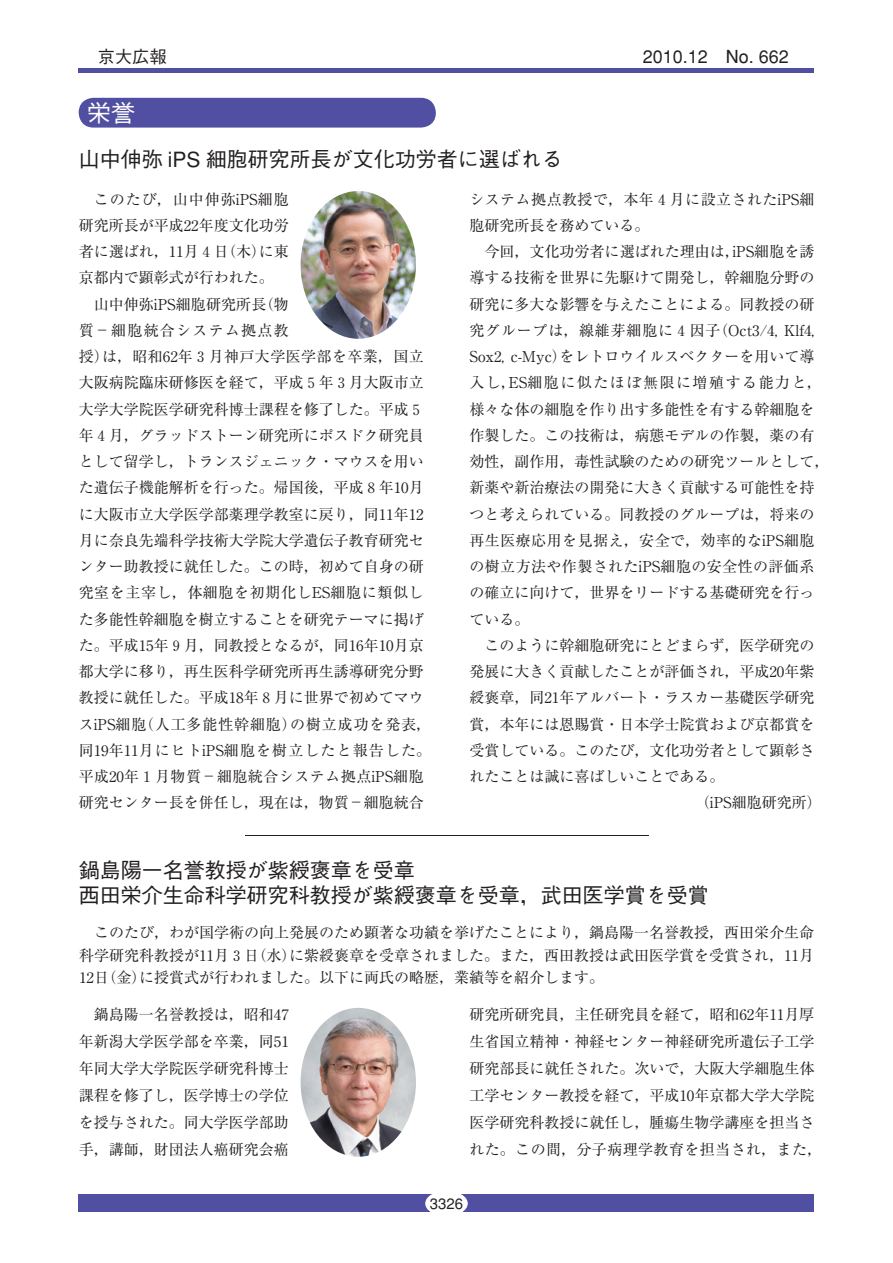
<style>
.page{position:relative;width:893px;height:1263px;background:#fff}
.page>*{position:absolute;margin:0;border:0;box-sizing:border-box;transform-origin:0 0}
.t1{font:500 24px "Gothic BBB";color:#fff}
.t2{font:500 21px/25.5px "Gothic BBB";color:#231f20}
.t3{font:500 18px "Gothic BBB";color:#231f20}
.t4{font:500 17.25px "Gothic BBB";color:#231f20}
.t5{font:15px/26.2px "Ryumin";color:#231f20;text-align:justify}
.t6{font:15px/26.2px "Ryumin";letter-spacing:.03em;color:#231f20}
.t7{font:500 15px "Gothic BBB";color:#231f20}
</style>
<div class="page">
<div style="left:79px;top:98px;width:357px;height:30px;background:#504fa1"></div>
<img style="left:301px;top:191px;width:115px;height:148px;border-radius:50%">
<hr style="left:245px;top:835px;width:403px;height:1px;background:#231f20">
<img style="left:301px;top:1008px;width:115px;height:149px;border-radius:50%">
<div style="left:79px;top:1195px;width:735px;height:17px;background:#504fa1"></div>
<div style="left:425px;top:1191px;width:43px;height:25px;background:#fff;border-radius:50%"></div>
<hr style="left:79px;top:68px;width:735px;height:4px;background:#504fa1">
<p class="t4" style="left:98px;top:47px;width:70px">京大広報</p>
<p class="t3" style="left:643px;top:46px;width:148px">2010.12　No. 662</p>
<h1 class="t1" style="left:87px;top:99px;width:49px">栄誉</h1>
<h2 class="t2" style="left:79px;top:147px;width:486px">山中伸弥 iPS 細胞研究所長が文化功労者に選ばれる</h2>
<p class="t5" style="left:79px;top:186px;width:212px;text-indent:15px">このたび，山中伸弥iPS細胞研究所長が平成22年度文化功労者に選ばれ，11月４日（木）に東京都内で顕彰式が行われた。</p>
<p class="t5" style="left:79px;top:291px;width:354px;text-align:left;text-indent:15px">山中伸弥iPS細胞研究所長（物<br>質－細胞統合システム拠点教<br>授）は，昭和62年３月神戸大学医学部を卒業，国立大阪病院臨床研修医を経て，平成５年３月大阪市立大学大学院医学研究科博士課程を修了した。平成５年４月，グラッドストーン研究所にポスドク研究員として留学し，トランスジェニック・マウスを用いた遺伝子機能解析を行った。帰国後，平成８年10月に大阪市立大学医学部薬理学教室に戻り，同11年12月に奈良先端科学技術大学院大学遺伝子教育研究センター助教授に就任した。この時，初めて自身の研究室を主宰し，体細胞を初期化しES細胞に類似した多能性幹細胞を樹立することを研究テーマに掲げた。平成15年９月，同教授となるが，同16年10月京都大学に移り，再生医科学研究所再生誘導研究分野教授に就任した。平成18年８月に世界で初めてマウスiPS細胞（人工多能性幹細胞）の樹立成功を発表，同19年11月にヒトiPS細胞を樹立したと報告した。平成20年１月物質－細胞統合システム拠点iPS細胞研究センター長を併任し，現在は，物質－細胞統合</p>
<p class="t6" style="left:469px;top:186px;width:347px">システム拠点教授で，本年４月に設立されたiPS細胞研究所長を務めている。</p>
<p class="t5" style="left:469px;top:238px;width:361px;text-align:left;text-indent:15px">今回，文化功労者に選ばれた理由は，iPS細胞を誘導する技術を世界に先駆けて開発し，幹細胞分野の研究に多大な影響を与えたことによる。同教授の研究グループは，線維芽細胞に４因子（Oct3/4, Klf4,<br>Sox2, c-Myc）をレトロウイルスベクターを用いて導入し，ES細胞に似たほぼ無限に増殖する能力と，様々な体の細胞を作り出す多能性を有する幹細胞を作製した。この技術は，病態モデルの作製，薬の有効性，副作用，毒性試験のための研究ツールとして，新薬や新治療法の開発に大きく貢献する可能性を持つと考えられている。同教授のグループは，将来の再生医療応用を見据え，安全で，効率的なiPS細胞の樹立方法や作製されたiPS細胞の安全性の評価系の確立に向けて，世界をリードする基礎研究を行っている。</p>
<p class="t5" style="left:484px;top:632px;width:331px">このように幹細胞研究にとどまらず，医学研究の</p>
<p class="t5" style="left:469px;top:658px;width:346px">発展に大きく貢献したことが評価され，平成20年紫</p>
<p class="t5" style="left:469px;top:684px;width:346px">綬褒章，同21年アルバート・ラスカー基礎医学研究</p>
<p class="t5" style="left:469px;top:711px;width:346px">賞，本年には恩賜賞・日本学士院賞および京都賞を</p>
<p class="t5" style="left:469px;top:737px;width:346px">受賞している。このたび，文化功労者として顕彰さ</p>
<p class="t5" style="left:469px;top:763px;width:256px">れたことは誠に喜ばしいことである。</p>
<p class="t5" style="left:695px;top:789px;width:128px">（iPS細胞研究所）</p>
<h2 class="t2" style="left:79px;top:858px;width:631px">鍋島陽一名誉教授が紫綬褒章を受章<br>西田栄介生命科学研究科教授が紫綬褒章を受章，武田医学賞を受賞</h2>
<p class="t5" style="left:79px;top:921px;width:737px;line-height:22.5px;text-indent:15px">このたび，わが国学術の向上発展のため顕著な功績を挙げたことにより，鍋島陽一名誉教授，西田栄介生命科学研究科教授が11月３日（水）に紫綬褒章を受章されました。また，西田教授は武田医学賞を受賞され，11月12日（金）に授賞式が行われました。以下に両氏の略歴，業績等を紹介します。</p>
<p class="t5" style="left:79px;top:1001px;width:212px;line-height:27px;text-indent:15px">鍋島陽一名誉教授は，昭和47年新潟大学医学部を卒業，同51年同大学大学院医学研究科博士課程を修了し，医学博士の学位を授与された。同大学医学部助手，講師，財団法人癌研究会癌</p>
<p class="t5" style="left:469px;top:1001px;width:354px;line-height:27px;text-align:left">研究所研究員，主任研究員を経て，昭和62年11月厚生省国立精神・神経センター神経研究所遺伝子工学研究部長に就任された。次いで，大阪大学細胞生体工学センター教授を経て，平成10年京都大学大学院医学研究科教授に就任し，腫瘍生物学講座を担当された。この間，分子病理学教育を担当され，また，</p>
<p class="t7" style="left:430px;top:1195px;width:35px">3326</p>
</div>
